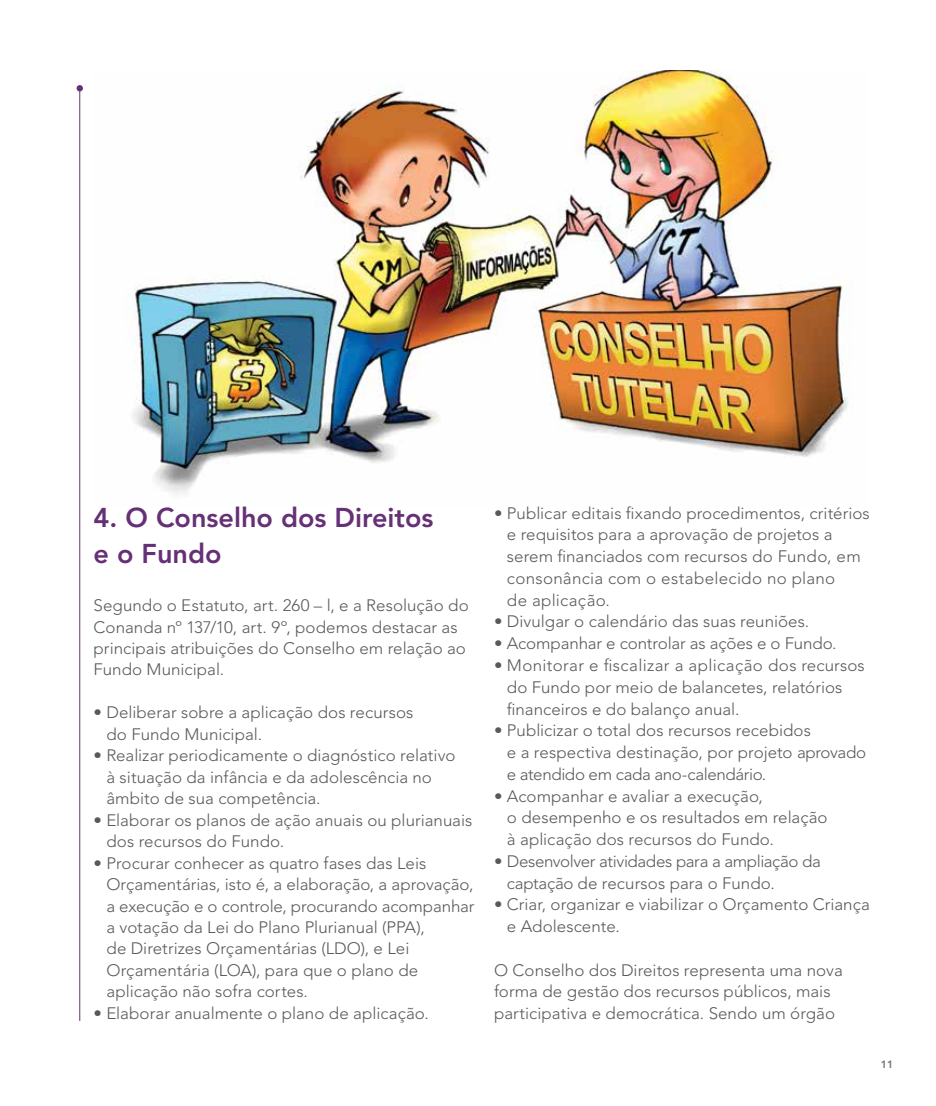
<style>
.page{position:relative;width:936px;height:1106px;background:#fff}
.page>*{position:absolute;margin:0;border:0;box-sizing:border-box;transform-origin:0 0}
.t1{font:800 27px/36px "Avenir LT Std";color:#653075}
.t2{font:300 16.5px/21.5px "Avenir LT Std";color:#58595b}
.t3{font:300 16.5px/21.8px "Avenir LT Std";letter-spacing:-.02em;color:#58595b}
.t4{font:800 10.5px "Avenir LT Std";color:#6d6e71}
</style>
<div class="page">
<img style="left:127px;top:70px;width:725px;height:425px">
<hr style="left:79px;top:88px;width:1px;height:932px;background:#653075">
<svg style="left:77px;top:85px;width:6px;height:6px"></svg>
<h1 class="t1" style="left:94px;top:499px;width:341px">4. O Conselho dos Direitos e o Fundo</h1>
<p class="t2" style="left:94px;top:594px;width:376px">Segundo o Estatuto, art. 260 – l, e a Resolução do Conanda nº 137/10, art. 9º, podemos destacar as principais atribuições do Conselho em relação ao Fundo Municipal.</p>
<p class="t2" style="left:106px;top:702px;width:308px;text-indent:-13px">• Deliberar sobre a aplicação dos recursos do Fundo Municipal.</p>
<p class="t2" style="left:106px;top:745px;width:350px;text-indent:-13px">• Realizar periodicamente o diagnóstico relativo à situação da infância e da adolescência no âmbito de sua competência.</p>
<p class="t2" style="left:106px;top:809px;width:367px;text-indent:-13px">• Elaborar os planos de ação anuais ou plurianuais dos recursos do Fundo.</p>
<p class="t2" style="left:106px;top:852px;width:369px;text-indent:-13px">• Procurar conhecer as quatro fases das Leis Orçamentárias, isto é, a elaboração, a aprovação, a execução e o controle, procurando acompanhar a votação da Lei do Plano Plurianual (PPA),<br>de Diretrizes Orçamentárias (LDO), e Lei Orçamentária (LOA), para que o plano de aplicação não sofra cortes.</p>
<p class="t2" style="left:94px;top:1002px;width:337px">• Elaborar anualmente o plano de aplicação.</p>
<p class="t2" style="left:507px;top:502px;width:364px;text-indent:-13px">• Publicar editais fixando procedimentos, critérios e requisitos para a aprovação de projetos a serem financiados com recursos do Fundo, em consonância com o estabelecido no plano<br>de aplicação.</p>
<p class="t2" style="left:494px;top:611px;width:317px">• Divulgar o calendário das suas reuniões.</p>
<p class="t2" style="left:494px;top:633px;width:344px">• Acompanhar e controlar as ações e o Fundo.</p>
<p class="t2" style="left:507px;top:654px;width:359px;text-indent:-13px">• Monitorar e fiscalizar a aplicação dos recursos do Fundo por meio de balancetes, relatórios financeiros e do balanço anual.</p>
<p class="t2" style="left:507px;top:719px;width:361px;text-indent:-13px">• Publicizar o total dos recursos recebidos<br>e a respectiva destinação, por projeto aprovado e atendido em cada ano-calendário.</p>
<p class="t2" style="left:507px;top:785px;width:322px;text-indent:-13px">• Acompanhar e avaliar a execução,<br>o desempenho e os resultados em relação à aplicação dos recursos do Fundo.</p>
<p class="t3" style="left:507px;top:850px;width:315px;text-indent:-13px">• Desenvolver atividades para a ampliação da captação de recursos para o Fundo.</p>
<p class="t2" style="left:507px;top:893px;width:364px;text-indent:-13px">• Criar, organizar e viabilizar o Orçamento Criança e Adolescente.</p>
<p class="t2" style="left:494px;top:959px;width:350px">O Conselho dos Direitos representa uma nova forma de gestão dos recursos públicos, mais participativa e democrática. Sendo um órgão</p>
<p class="t4" style="left:880px;top:1057px;width:14px">11</p>
</div>
